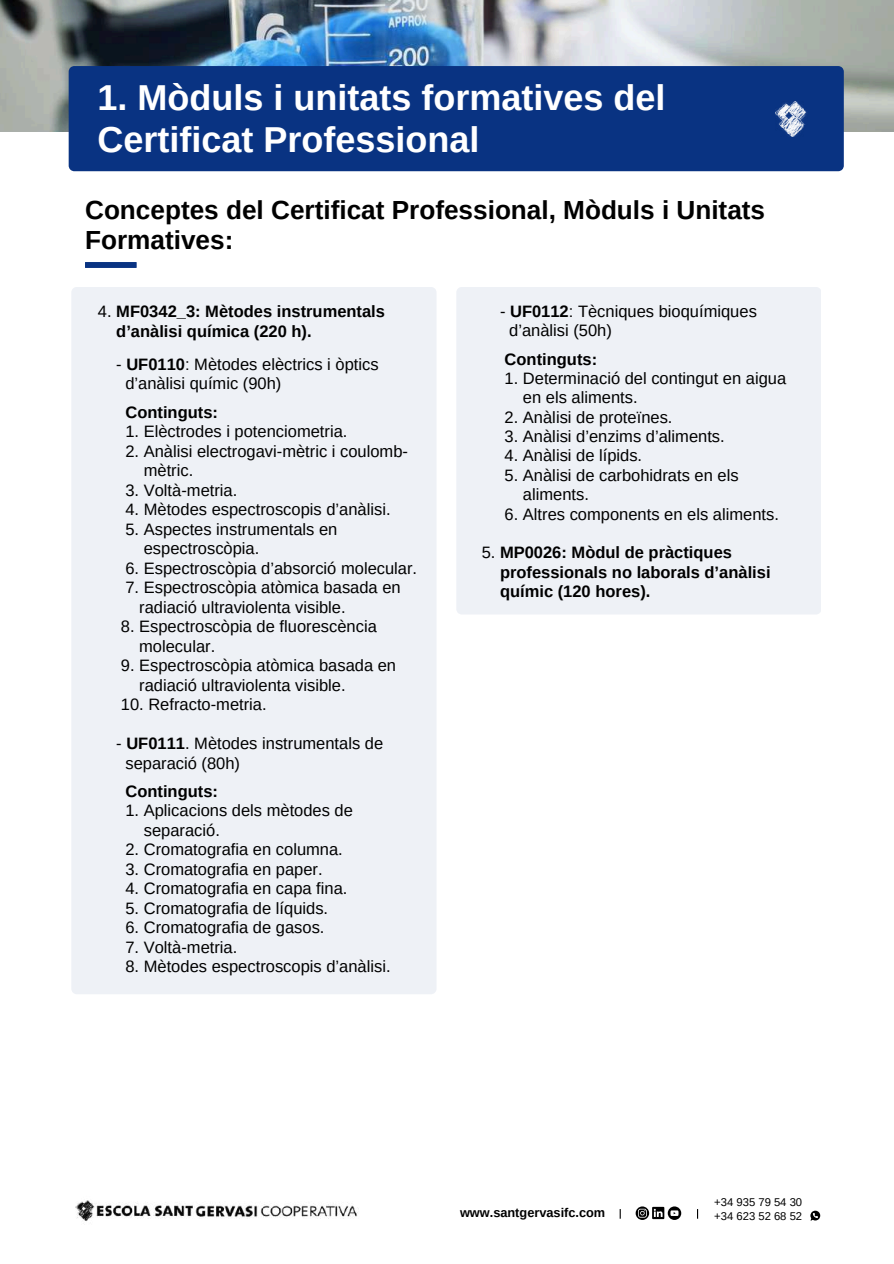
<style>
.page{position:relative;width:894px;height:1264px;background:#fff}
.page>*{position:absolute;margin:0;border:0;box-sizing:border-box;transform-origin:0 0}
.t1{font:700 36px/42.8px "Arimo";color:#fff}
.t2{font:700 26.1px/30.3px "Arimo";color:#000}
.t3{font:16.5px/19.5px "Arimo";color:#000}
.t4{font:700 16.5px/19.4px "Arimo";color:#000}
.t5{font:700 12.75px "Arimo";color:#000}
.t6{font:11.25px "Arimo";color:#000}
.s1{font-weight:400}
.s2{font-weight:700}
</style>
<div class="page">
<div style="left:71px;top:287px;width:365px;height:707px;background:#eef1f6"></div>
<svg style="left:635px;top:1206px;width:46px;height:13px"></svg>
<div style="left:456px;top:287px;width:365px;height:327px;background:#eef1f6"></div>
<img style="left:75px;top:1200px;width:284px;height:21px">
<svg style="left:810px;top:1210px;width:10px;height:11px"></svg>
<div style="left:85px;top:262px;width:51px;height:6px;background:#093382"></div>
<img style="left:0;top:0;width:893px;height:132px">
<div style="left:69px;top:66px;width:774px;height:105px;background:#093382"></div>
<img style="left:775px;top:101px;width:31px;height:35px">
<h1 class="t1" style="left:97px;top:76px;width:569px">1. Mòduls i unitats formatives del<br>Certificat Professional</h1>
<h2 class="t2" style="left:85px;top:194px;width:681px">Conceptes del Certificat Professional, Mòduls i Unitats<br>Formatives:</h2>
<p class="t4" style="left:116px;top:301px;width:270px;text-indent:-18px"><span class="s1">4.</span> MF0342_3: Mètodes instrumentals d’anàlisi química (220 h).</p>
<p class="t3" style="left:125px;top:354px;width:255px;text-indent:-9px">- <span class="s2">UF0110</span>: Mètodes elèctrics i òptics d’anàlisi químic (90h)</p>
<p class="t4" style="left:125px;top:402px;width:94px">Continguts:</p>
<p class="t3" style="left:125px;top:421px;width:223px">1. Elèctrodes i potenciometria.</p>
<p class="t3" style="left:144px;top:441px;width:266px;text-indent:-18px">2. Anàlisi electrogavi-mètric i coulomb&shy;mètric.</p>
<p class="t3" style="left:125px;top:480px;width:113px">3. Voltà-metria.</p>
<p class="t3" style="left:125px;top:499px;width:266px">4. Mètodes espectroscopis d’anàlisi.</p>
<p class="t3" style="left:144px;top:519px;width:195px;text-indent:-18px">5. Aspectes instrumentals en espectroscòpia.</p>
<p class="t3" style="left:125px;top:558px;width:293px">6. Espectroscòpia d’absorció molecular.</p>
<p class="t3" style="left:139px;top:577px;width:263px;text-indent:-14px">7. Espectroscòpia atòmica basada en radiació ultraviolenta visible.</p>
<p class="t3" style="left:139px;top:616px;width:239px;text-indent:-18px">8. Espectroscòpia de fluorescència molecular.</p>
<p class="t3" style="left:139px;top:655px;width:258px;text-indent:-18px">9. Espectroscòpia atòmica basada en radiació ultraviolenta visible.</p>
<p class="t3" style="left:121px;top:694px;width:147px">10. Refracto-metria.</p>
<p class="t3" style="left:125px;top:733px;width:259px;text-indent:-9px">- <span class="s2">UF0111</span>. Mètodes instrumentals de separació (80h)</p>
<p class="t4" style="left:125px;top:781px;width:94px">Continguts:</p>
<p class="t3" style="left:144px;top:801px;width:211px;text-indent:-18px">1. Aplicacions dels mètodes de separació.</p>
<p class="t3" style="left:125px;top:840px;width:219px">2. Cromatografia en columna.</p>
<p class="t3" style="left:125px;top:859px;width:199px">3. Cromatografia en paper.</p>
<p class="t3" style="left:125px;top:879px;width:223px">4. Cromatografia en capa fina.</p>
<p class="t3" style="left:125px;top:898px;width:204px">5. Cromatografia de líquids.</p>
<p class="t3" style="left:125px;top:918px;width:200px">6. Cromatografia de gasos.</p>
<p class="t3" style="left:125px;top:937px;width:113px">7. Voltà-metria.</p>
<p class="t3" style="left:125px;top:957px;width:266px">8. Mètodes espectroscopis d’anàlisi.</p>
<p class="t3" style="left:509px;top:301px;width:249px;text-indent:-9px">- <span class="s2">UF0112</span>: Tècniques bioquímiques d’anàlisi (50h)</p>
<p class="t4" style="left:504px;top:349px;width:94px">Continguts:</p>
<p class="t3" style="left:523px;top:368px;width:265px;text-indent:-18px">1. Determinació del contingut en aigua en els aliments.</p>
<p class="t3" style="left:504px;top:407px;width:169px">2. Anàlisi de proteïnes.</p>
<p class="t3" style="left:504px;top:426px;width:221px">3. Anàlisi d’enzims d’aliments.</p>
<p class="t3" style="left:504px;top:446px;width:139px">4. Anàlisi de lípids.</p>
<p class="t3" style="left:523px;top:465px;width:217px;text-indent:-18px">5. Anàlisi de carbohidrats en els aliments.</p>
<p class="t3" style="left:504px;top:504px;width:276px">6. Altres components en els aliments.</p>
<p class="t4" style="left:500px;top:543px;width:272px;text-indent:-18px"><span class="s1">5.</span> MP0026: Mòdul de pràctiques professionals no laborals d’anàlisi químic (120 hores).</p>
<p class="t5" style="left:460px;top:1205px;width:147px">www.santgervasifc.com</p>
<p class="t6" style="left:714px;top:1195px;width:89px">+34 935 79 54 30</p>
<p class="t6" style="left:714px;top:1209px;width:89px">+34 623 52 68 52</p>
</div>
